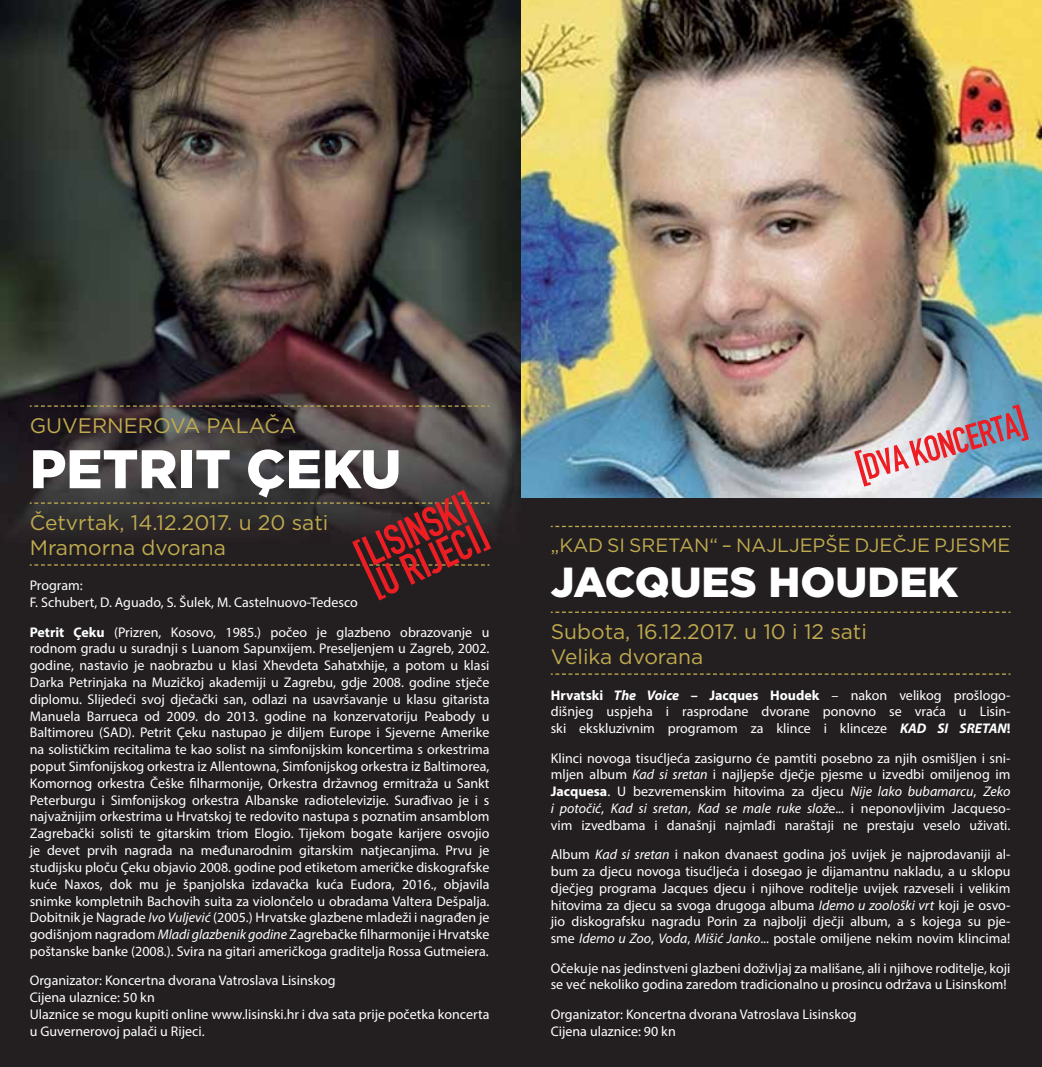
<style>
.page{position:relative;width:1042px;height:1067px;background:#fff}
.page>*{position:absolute;margin:0;border:0;box-sizing:border-box;transform-origin:0 0}
.t1{font:900 54.25px "Gotham";color:#fff}
.t2{font:900 42px "Gotham";color:#fff}
.t3{font:21px/25.2px "Gotham";color:#c0ab4e}
.t4{font:19.25px "Gotham";color:#c0ab4e}
.t5{font:14px/16.8px "Myriad Pro";color:#fff}
.s1{font-weight:700}
.s2{font-style:italic}
.s3{font-weight:700;font-style:italic}
</style>
<div class="page">
<img style="left:0;top:0;width:521px;height:546px">
<div style="left:0;top:546px;width:521px;height:521px;background:#231f20"></div>
<svg style="left:30px;top:405px;width:459px;height:2px"></svg>
<svg style="left:30px;top:490px;width:461px;height:110px"></svg>
<img style="left:521px;top:0;width:521px;height:499px">
<div style="left:521px;top:499px;width:521px;height:568px;background:#231f20"></div>
<svg style="left:551px;top:526px;width:459px;height:1px"></svg>
<svg style="left:551px;top:611px;width:459px;height:2px"></svg>
<svg style="left:551px;top:673px;width:459px;height:1px"></svg>
<img style="left:854px;top:404px;width:175px;height:82px">
<h3 class="t3" style="left:30px;top:412px;width:268px">GUVERNEROVA PALAČA</h3>
<h1 class="t1" style="left:30px;top:431px;width:373px">PETRIT ÇEKU</h1>
<h3 class="t3" style="left:30px;top:509px;width:300px">Četvrtak, 14.12.2017. u 20 sati<br>Mramorna dvorana</h3>
<p class="t5" style="left:30px;top:577px;width:330px">Program:<br>F. Schubert, D. Aguado, S. Šulek, M. Castelnuovo-Tedesco</p>
<p class="t5" style="left:30px;top:623px;width:461px;text-align:justify"><span class="s1">Petrit Çeku</span> (Prizren, Kosovo, 1985.) počeo je glazbeno obrazovanje u rodnom gradu u suradnji s Luanom Sapunxijem. Preseljenjem u Zagreb, 2002. godine, nastavio je naobrazbu u klasi Xhevdeta Sahatxhije, a potom u klasi Darka Petrinjaka na Muzičkoj akademiji u Zagrebu, gdje 2008. godine stječe diplomu. Slijedeći svoj dječački san, odlazi na usavršavanje u klasu gitarista Manuela Barrueca od 2009. do 2013. godine na konzervatoriju Peabody u Baltimoreu (SAD). Petrit Çeku nastupao je diljem Europe i Sjeverne Amerike na solističkim recitalima te kao solist na simfonijskim koncertima s orkestrima poput Simfonijskog orkestra iz Allentowna, Simfonijskog orkestra iz Baltimorea, Komornog orkestra Češke filharmonije, Orkestra državnog ermitraža u Sankt Peterburgu i Simfonijskog orkestra Albanske radiotelevizije. Surađivao je i s najvažnijim orkestrima u Hrvatskoj te redovito nastupa s poznatim ansamblom Zagrebački solisti te gitarskim triom Elogio. Tijekom bogate karijere osvojio je devet prvih nagrada na međunarodnim gitarskim natjecanjima. Prvu je studijsku ploču Çeku objavio 2008. godine pod etiketom američke diskografske kuće Naxos, dok mu je španjolska izdavačka kuća Eudora, 2016., objavila snimke kompletnih Bachovih suita za violončelo u obradama Valtera Dešpalja.<br>Dobitnik je Nagrade <span class="s2">Ivo Vuljević</span> (2005.) Hrvatske glazbene mladeži i nagrađen je godišnjom nagradom <span class="s2">Mladi glazbenik godine</span> Zagrebačke filharmonije i Hrvatske poštanske banke (2008.). Svira na gitari američkoga graditelja Rossa Gutmeiera.</p>
<p class="t5" style="left:30px;top:972px;width:461px">Organizator: Koncertna dvorana Vatroslava Lisinskog<br>Cijena ulaznice: 50 kn<br>Ulaznice se mogu kupiti online www.lisinski.hr i dva sata prije početka koncerta u Guvernerovoj palači u Rijeci.</p>
<h3 class="t4" style="left:551px;top:532px;width:461px">„KAD SI SRETAN“ – NAJLJEPŠE DJEČJE PJESME</h3>
<h2 class="t2" style="left:551px;top:553px;width:409px">JACQUES HOUDEK</h2>
<h3 class="t3" style="left:551px;top:618px;width:318px">Subota, 16.12.2017. u 10 i 12 sati<br>Velika dvorana</h3>
<p class="t5" style="left:551px;top:686px;width:461px;text-align:justify"><span class="s1">Hrvatski</span> <span class="s3">The Voice</span> <span class="s1">– Jacques Houdek</span> – nakon velikog prošlogo&shy;dišnjeg uspjeha i rasprodane dvorane ponovno se vraća u Lisin&shy;ski ekskluzivnim programom za klince i klinceze <span class="s3">KAD SI SRETAN</span><span class="s1">!</span></p>
<p class="t5" style="left:551px;top:749px;width:461px;text-align:justify">Klinci novoga tisućljeća zasigurno će pamtiti posebno za njih osmišljen i sni&shy;mljen album <span class="s2">Kad si sretan</span> i najljepše dječje pjesme u izvedbi omiljenog im <span class="s1">Jacquesa</span>. U bezvremenskim hitovima za djecu <span class="s2">Nije lako bubamarcu</span>, <span class="s2">Zeko i potočić</span>, <span class="s2">Kad si sretan</span>, <span class="s2">Kad se male ruke slož</span>e... i neponovljivim Jacqueso&shy;vim izvedbama i današnji najmlađi naraštaji ne prestaju veselo uživati.</p>
<p class="t5" style="left:551px;top:846px;width:461px;text-align:justify">Album <span class="s2">Kad si sretan</span> i nakon dvanaest godina još uvijek je najprodavaniji al&shy;bum za djecu novoga tisućljeća i dosegao je dijamantnu nakladu, a u sklopu dječjeg programa Jacques djecu i njihove roditelje uvijek razveseli i velikim hitovima za djecu sa svoga drugoga albuma <span class="s2">Idemo u zoološki vrt</span> koji je osvo&shy;jio diskografsku nagradu Porin za najbolji dječji album, a s kojega su pje&shy;sme <span class="s2">Idemo u Zoo</span>, <span class="s2">Voda</span>, <span class="s2">Mišić Janko</span>... postale omiljene nekim novim klincima!</p>
<p class="t5" style="left:551px;top:959px;width:461px">Očekuje nas jedinstveni glazbeni doživljaj za mališane, ali i njihove roditelje, koji se već nekoliko godina zaredom tradicionalno u prosincu održava u Lisinskom!</p>
<p class="t5" style="left:551px;top:1005px;width:307px">Organizator: Koncertna dvorana Vatroslava Lisinskog<br>Cijena ulaznice: 90 kn</p>
</div>
